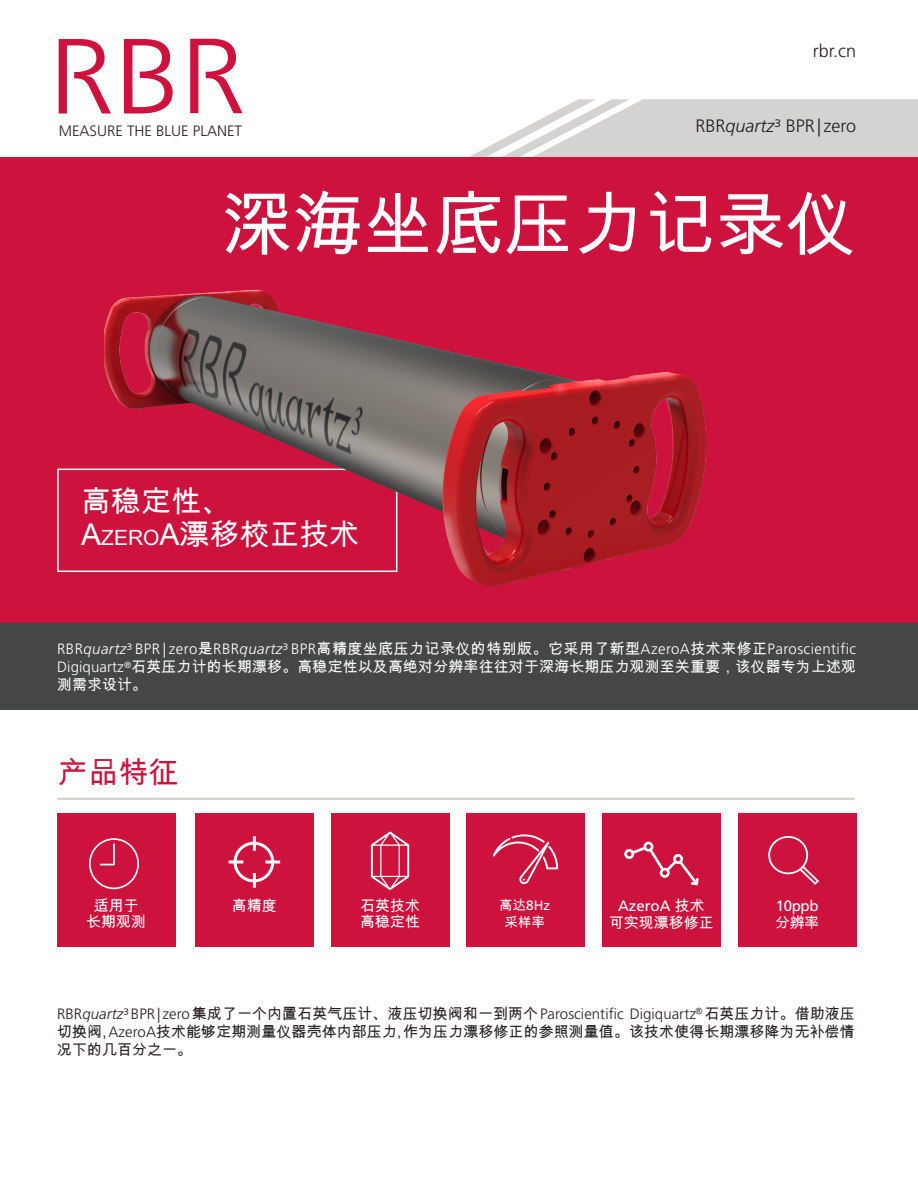
<style>
.page{position:relative;width:918px;height:1188px;background:#fff}
.page>*{position:absolute;margin:0;border:0;box-sizing:border-box;transform-origin:0 0}
.Data_Sheet_Title{font:70.5px "Arial Unicode MS";color:#fff}
.Data_Sheet_Subtitle{font:30px "Arial Unicode MS";color:#fff}
.t1{font:30px "Arial Unicode MS";color:#cd123d}
.Title_Bar_Right{font:300 18px "Frutiger LT Std";color:#231f20}
.t2{font:15px/18px "Arial Unicode MS";letter-spacing:.005em;color:#fff;text-align:justify}
.t3{font:15px/18px "Arial Unicode MS";letter-spacing:.005em;color:#231f20;text-align:justify}
.t4{font:300 15px "Frutiger LT Std";color:#231f20}
.t5{font:15px "Frutiger LT Std";color:#fff}
.t6{font:13.5px "Frutiger LT Std";color:#fff}
.t7{font:13.5px "Arial Unicode MS";color:#fff}
.s1{font-style:italic}
.s2{font-size:21px}
.s3{font-family:"Frutiger LT Std";font-weight:300}
.s4{font-family:"Frutiger LT Std";font-weight:300;font-style:italic}
.s5{font-family:"Arial Unicode MS"}
</style>
<div class="page">
<svg style="left:469px;top:99px;width:449px;height:58px"></svg>
<div style="left:0;top:157px;width:918px;height:467px;background:#cd123d"></div>
<div style="left:0;top:624px;width:918px;height:86px;background:#454646"></div>
<svg style="left:124px;top:39px;width:49px;height:75px"></svg>
<svg style="left:59px;top:39px;width:52px;height:75px"></svg>
<svg style="left:190px;top:39px;width:53px;height:74px"></svg>
<div style="left:738px;top:813px;width:118px;height:133px;background:#cd123d"></div>
<div style="left:58px;top:813px;width:118px;height:133px;background:#cd123d"></div>
<div style="left:331px;top:813px;width:118px;height:133px;background:#cd123d"></div>
<div style="left:467px;top:813px;width:118px;height:133px;background:#cd123d"></div>
<div style="left:602px;top:813px;width:118px;height:133px;background:#cd123d"></div>
<svg style="left:493px;top:834px;width:65px;height:50px"></svg>
<div style="left:195px;top:813px;width:118px;height:133px;background:#cd123d"></div>
<hr style="left:253px;top:836px;width:3px;height:15px;background:#fff">
<hr style="left:253px;top:873px;width:3px;height:15px;background:#fff">
<div style="left:234px;top:842px;width:40px;height:40px;border:3px solid #fff;border-radius:50%"></div>
<hr style="left:265px;top:860px;width:15px;height:3px;background:#fff">
<hr style="left:229px;top:860px;width:14px;height:3px;background:#fff">
<svg style="left:768px;top:836px;width:51px;height:49px"></svg>
<svg style="left:89px;top:838px;width:50px;height:51px"></svg>
<hr style="left:57px;top:798px;width:798px;height:2px;background:#d4d3d2">
<svg style="left:371px;top:831px;width:38px;height:59px"></svg>
<svg style="left:624px;top:842px;width:75px;height:43px"></svg>
<img style="left:104px;top:289px;width:603px;height:298px">
<p class="Title_Bar_Right" style="left:813px;top:40px;width:45px">rbr.cn</p>
<p class="t4" style="left:59px;top:123px;width:185px">MEASURE THE BLUE PLANET</p>
<p class="Title_Bar_Right" style="left:695px;top:116px;width:162px">RBR<span class="s1">quartz</span>³ BPR| zero</p>
<p class="Data_Sheet_Title" style="left:222px;top:174px;width:636px">深海坐底压力记录仪</p>
<p class="Data_Sheet_Subtitle" style="left:81px;top:480px;width:151px">高稳定性、</p>
<p class="Data_Sheet_Subtitle" style="left:81px;top:513px;width:280px">A<span class="s2">ZERO</span>A漂移校正技术</p>
<p class="t2" style="left:57px;top:640px;width:801px"><span class="s3">RBR</span><span class="s4">quartz</span><span class="s3">³ BPR | zero</span>是<span class="s3">RBR</span><span class="s4">quartz</span><span class="s3">³ BPR</span>高精度坐底压力记录仪的特别版。它采用了新型<span class="s3">AzeroA</span>技术来修正<span class="s3">Paroscientific Digiquartz</span><sup>®</sup>石英压力计的长期漂移。高稳定性以及高绝对分辨率往往对于深海长期压力观测至关重要，该仪器专为上述观测需求设计。</p>
<p class="t1" style="left:58px;top:750px;width:121px">产品特征</p>
<p class="t2" style="left:94px;top:896px;width:46px">适用于</p>
<p class="t2" style="left:86px;top:913px;width:61px">长期观测</p>
<p class="t2" style="left:232px;top:896px;width:46px">高精度</p>
<p class="t2" style="left:360px;top:896px;width:61px">石英技术</p>
<p class="t2" style="left:360px;top:913px;width:61px">高稳定性</p>
<p class="t6" style="left:499px;top:898px;width:53px"><span class="s5">高达</span>8Hz</p>
<p class="t7" style="left:505px;top:912px;width:42px">采样率</p>
<p class="t5" style="left:618px;top:897px;width:88px">AzeroA <span class="s5">技术</span></p>
<p class="t2" style="left:609px;top:913px;width:106px">可实现漂移修正</p>
<p class="t5" style="left:776px;top:897px;width:44px">10ppb</p>
<p class="t2" style="left:775px;top:913px;width:46px">分辨率</p>
<p class="t3" style="left:57px;top:1004px;width:799px"><span class="s3">RBR</span><span class="s4">quartz</span><span class="s3">³BPR| zero</span>集成了一个内置石英气压计、液压切换阀和一到两个<span class="s3">Paroscientific Digiquartz</span><sup>®</sup> 石英压力计。借助液压切换阀,<span class="s3">AzeroA</span>技术能够定期测量仪器壳体内部压力,作为压力漂移修正的参照测量值。该技术使得长期漂移降为无补偿情况下的几百分之一。</p>
</div>
